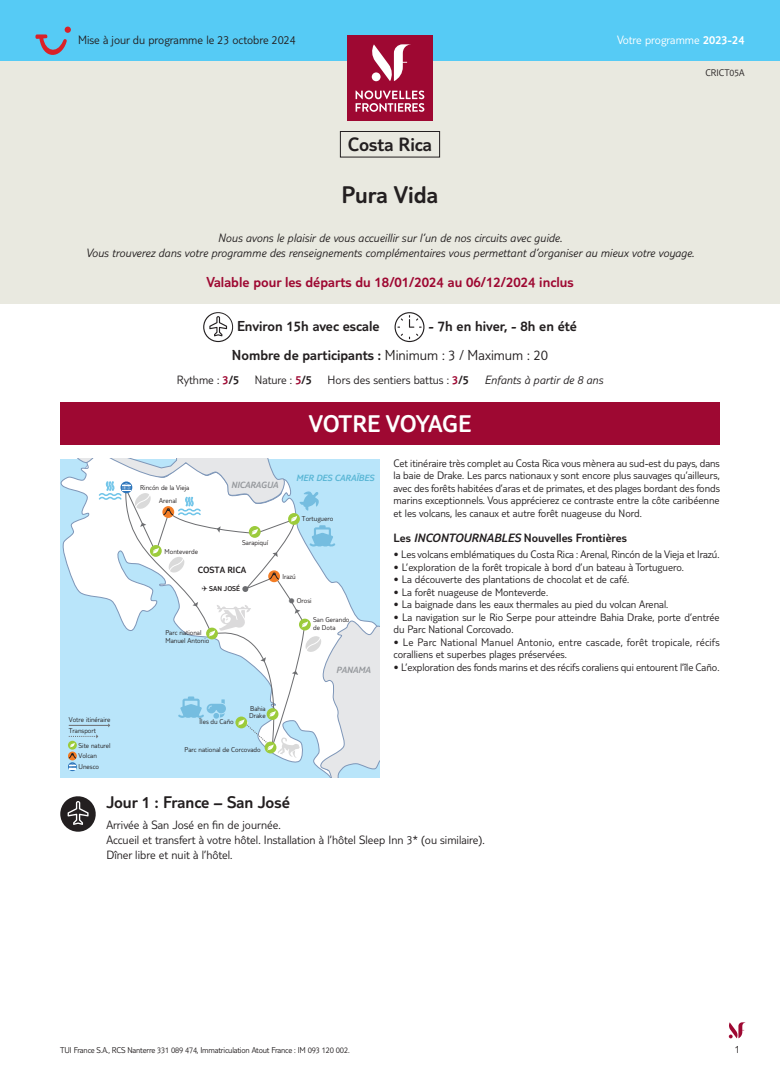
<style>
.page{position:relative;width:780px;height:1088px;background:#fff}
.page>*{position:absolute;margin:0;border:0;box-sizing:border-box;transform-origin:0 0}
.t1{font:300 25px "TUI Type";letter-spacing:-.015em;color:#fff}
.t2{font:300 25px "TUI Type";color:#231f20}
.t3{font:300 20px "TUI Type";color:#231f20}
.t4{font:300 17.5px "TUI Type";color:#231f20}
.t5{font:300 16.12px "TUI Type";color:#6c6d70}
.t6{font:300 15px/28.6px "TUI Type";color:#231f20}
.t7{font:300 15px "TUI Type";color:#9e0832}
.t8{font:300 12.5px/15px "TUI Type";color:#231f20}
.t9{font:italic 300 12.5px/15px "TUI Type";color:#231f20;text-align:center}
.t10{font:300 12.5px "TUI Type";color:#231f20}
.t11{font:300 12.5px "TUI Type";color:#fff}
.t12{font:300 11.25px/12.5px "TUI Type";color:#231f20}
.t13{font:300 10px "TUI Type";color:#231f20}
.t14{font:italic 300 9.38px "TUI Type";color:#95989c}
.t15{font:italic 300 9.38px "TUI Type";color:#59b6d5}
.t16{font:300 9.38px "TUI Type";color:#231f20}
.t17{font:300 8.75px "TUI Type";letter-spacing:-.02em;color:#231f20}
.t18{font:300 7.25px/7.2px "TUI Type";color:#231f20}
.t19{font:300 7.25px "TUI Type";color:#231f20}
.s1{font-style:inherit}
.s2{color:#9e0832}
.s3{font-style:italic}
</style>
<div class="page">
<svg style="left:728px;top:1022px;width:18px;height:16px"></svg>
<div style="left:0;top:0;width:780px;height:303px;background:#e9e9e0"></div>
<div style="left:0;top:0;width:780px;height:60px;background:#56cbf5"></div>
<div style="left:347px;top:35px;width:85px;height:85px;background:#9e0832"></div>
<svg style="left:355px;top:90px;width:69px;height:22px"></svg>
<svg style="left:371px;top:44px;width:40px;height:37px"></svg>
<svg style="left:203px;top:312px;width:30px;height:30px"></svg>
<svg style="left:394px;top:312px;width:31px;height:30px"></svg>
<div style="left:340px;top:131px;width:100px;height:26px;border:1px solid #231f20"></div>
<div style="left:60px;top:402px;width:659px;height:43px;background:#9e0832"></div>
<svg style="left:60px;top:459px;width:319px;height:319px"></svg>
<svg style="left:60px;top:796px;width:36px;height:36px"></svg>
<svg style="left:35px;top:27px;width:36px;height:28px"></svg>
<p class="t8" style="left:78px;top:32px;width:219px">Mise à jour du programme le 23 octobre 2024</p>
<h2 class="t3" style="left:348px;top:133px;width:86px">Costa Rica</h2>
<h1 class="t2" style="left:341px;top:180px;width:98px">Pura Vida</h1>
<p class="t11" style="left:617px;top:33px;width:129px">Votre programme <span class="s1">2023-24</span></p>
<p class="t13" style="left:705px;top:67px;width:40px">CRICT05A</p>
<p class="t9" style="left:86px;top:230px;width:610px">Nous avons le plaisir de vous accueillir sur l’un de nos circuits avec guide.<br>Vous trouverez dans votre programme des renseignements complémentaires vous permettant d’organiser au mieux votre voyage.</p>
<h3 class="t7" style="left:206px;top:273px;width:368px">Valable pour les départs du 18/01/2024 au 06/12/2024 inclus</h3>
<h3 class="t6" style="left:232px;top:312px;width:346px;text-indent:197px">- 7h en hiver, - 8h en été<br>Nombre de participants : <span class="s1">Minimum : 3 / Maximum : 20</span></h3>
<p class="t8" style="left:177px;top:372px;width:64px">Rythme : <span class="s2">3</span><span class="s1">/5</span></p>
<p class="t8" style="left:255px;top:372px;width:59px">Nature : <span class="s2">5</span><span class="s1">/5</span></p>
<p class="t8" style="left:327px;top:372px;width:277px">Hors des sentiers battus : <span class="s2">3</span><span class="s1">/5</span> <span class="s3">Enfants à partir de 8 ans</span></p>
<h3 class="t6" style="left:237px;top:312px;width:144px">Environ 15h avec escale</h3>
<h1 class="t1" style="left:309px;top:409px;width:164px">VOTRE VOYAGE</h1>
<p class="t18" style="left:69px;top:714px;width:43px;line-height:11px">Votre itinéraire<br>Transport</p>
<p class="t18" style="left:78px;top:741px;width:34px">Site naturel</p>
<p class="t18" style="left:78px;top:752px;width:20px">Volcan</p>
<p class="t18" style="left:78px;top:763px;width:22px">Unesco</p>
<p class="t18" style="left:140px;top:484px;width:51px">Rincón de la Vieja</p>
<p class="t18" style="left:159px;top:497px;width:19px">Arenal</p>
<p class="t18" style="left:164px;top:548px;width:35px">Monteverde</p>
<p class="t14" style="left:231px;top:479px;width:49px">NICARAGUA</p>
<p class="t18" style="left:242px;top:539px;width:28px">Sarapiquí</p>
<p class="t15" style="left:296px;top:473px;width:79px">MER DES CARAÏBES</p>
<p class="t18" style="left:302px;top:515px;width:33px">Tortuguero</p>
<p class="t16" style="left:198px;top:565px;width:50px">COSTA RICA</p>
<p class="t19" style="left:202px;top:584px;width:40px">✈ SAN JOSÉ</p>
<p class="t18" style="left:165px;top:629px;width:45px">Parc national<br>Manuel Antonio</p>
<p class="t18" style="left:249px;top:705px;width:18px">Bahia<br>Drake</p>
<p class="t18" style="left:200px;top:718px;width:36px">Îles du Caño</p>
<p class="t18" style="left:184px;top:745px;width:78px">Parc national de Corcovado</p>
<p class="t18" style="left:282px;top:573px;width:15px">Irazú</p>
<p class="t18" style="left:297px;top:596px;width:16px">Orosi</p>
<h3 class="t5" style="left:288px;top:591px;width:9px">•</h3>
<p class="t18" style="left:313px;top:616px;width:38px">San Gerando de Dota</p>
<p class="t14" style="left:336px;top:664px;width:36px">PANAMA</p>
<p class="t12" style="left:393px;top:456px;width:328px;text-align:justify">Cet itinéraire très complet au Costa Rica vous mènera au sud-est du pays, dans la baie de Drake. Les parcs nationaux y sont encore plus sauvages qu’ailleurs, avec des forêts habitées d’aras et de primates, et des plages bordant des fonds marins exceptionnels. Vous apprécierez ce contraste entre la côte caribéenne et les volcans, les canaux et autre forêt nuageuse du Nord.</p>
<p class="t10" style="left:393px;top:531px;width:235px">Les <span class="s3">INCONTOURNABLES</span> Nouvelles Frontières</p>
<p class="t12" style="left:393px;top:548px;width:327px">• Les volcans emblématiques du Costa Rica : Arenal, Rincón de la Vieja et Irazú.</p>
<p class="t12" style="left:393px;top:560px;width:292px">• L’exploration de la forêt tropicale à bord d’un bateau à Tortuguero.</p>
<p class="t12" style="left:393px;top:573px;width:237px">• La découverte des plantations de chocolat et de café.</p>
<p class="t12" style="left:393px;top:585px;width:156px">• La forêt nuageuse de Monteverde.</p>
<p class="t12" style="left:393px;top:598px;width:276px">• La baignade dans les eaux thermales au pied du volcan Arenal.</p>
<p class="t12" style="left:393px;top:610px;width:327px">• La navigation sur le Rio Serpe pour atteindre Bahia Drake, porte d’entrée du Parc National Corcovado.</p>
<p class="t12" style="left:393px;top:635px;width:328px">• Le Parc National Manuel Antonio, entre cascade, forêt tropicale, récifs coralliens et superbes plages préservées.</p>
<p class="t12" style="left:393px;top:660px;width:327px">• L’exploration des fonds marins et des récifs coraliens qui entourent l’île Caño.</p>
<h3 class="t4" style="left:106px;top:792px;width:185px">Jour 1 : France – San José</h3>
<p class="t8" style="left:106px;top:817px;width:380px">Arrivée à San José en fin de journée.<br>Accueil et transfert à votre hôtel. Installation à l’hôtel Sleep Inn 3* (ou similaire).<br>Dîner libre et nuit à l’hôtel.</p>
<p class="t17" style="left:60px;top:1045px;width:291px">TUI France S.A., RCS Nanterre 331 089 474, Immatriculation Atout France : IM 093 120 002.</p>
<p class="t12" style="left:734px;top:1042px;width:7px">1</p>
</div>
